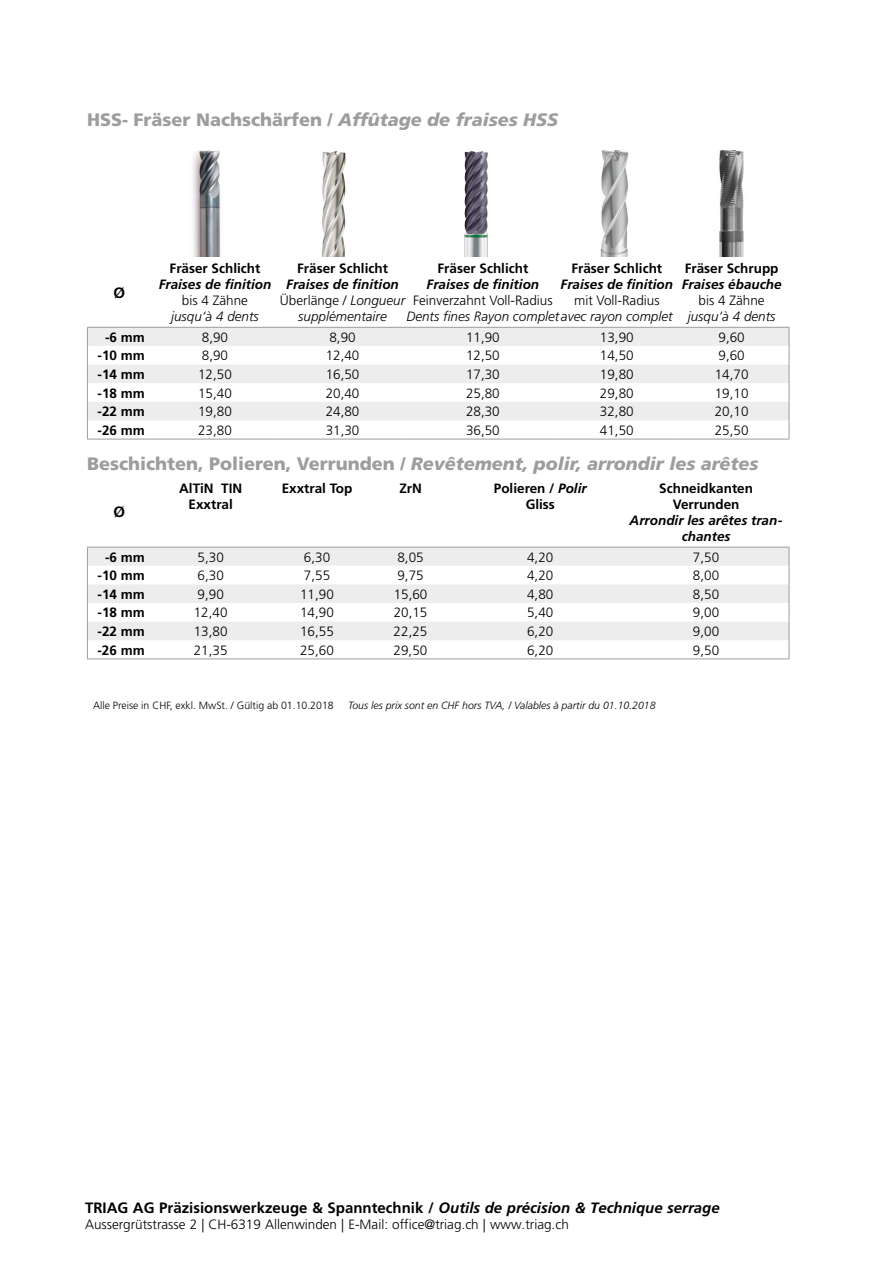
<style>
.page{position:relative;width:893px;height:1263px;background:#fff}
.page>*{position:absolute;margin:0;border:0;box-sizing:border-box;transform-origin:0 0}
.t1{font:italic 900 18px "Frutiger LT Std";color:#9d9d9c}
.t2{font:900 18px "Frutiger LT Std";color:#9d9d9c}
.t3{font:700 15px "Frutiger LT Std";color:#000}
.t4{font:300 13.5px "Frutiger LT Std";color:#000}
.t5{font:700 13.5px/16.2px "Frutiger LT Std";color:#000;text-align:center}
.t6{font:italic 300 13.5px/16.2px "Frutiger LT Std";color:#000;text-align:center}
.t7{font:italic 700 13.5px/16.2px "Frutiger LT Std";color:#000;text-align:center}
.t8{font:italic 300 10.5px "Frutiger LT Std";color:#000}
.t9{font:300 10.5px "Frutiger LT Std";color:#000}
.s1{font-style:italic}
.s2{font-weight:700}
.s3{font-style:normal}
</style>
<div class="page">
<svg style="left:88px;top:328px;width:701px;height:92px;fill:#ededed"></svg>
<hr style="left:87px;top:327px;width:64px;height:1px;background:#9d9d9c">
<hr style="left:151px;top:327px;width:128px;height:1px;background:#9d9d9c">
<hr style="left:279px;top:327px;width:127px;height:1px;background:#9d9d9c">
<hr style="left:406px;top:327px;width:153px;height:1px;background:#9d9d9c">
<hr style="left:559px;top:327px;width:115px;height:1px;background:#9d9d9c">
<hr style="left:674px;top:327px;width:115px;height:1px;background:#9d9d9c">
<svg style="left:87px;top:328px;width:1px;height:111px"></svg>
<svg style="left:789px;top:328px;width:1px;height:111px"></svg>
<hr style="left:87px;top:439px;width:64px;height:1px;background:#9d9d9c">
<hr style="left:151px;top:439px;width:128px;height:1px;background:#9d9d9c">
<hr style="left:279px;top:439px;width:127px;height:1px;background:#9d9d9c">
<hr style="left:406px;top:439px;width:153px;height:1px;background:#9d9d9c">
<hr style="left:559px;top:439px;width:115px;height:1px;background:#9d9d9c">
<hr style="left:674px;top:439px;width:115px;height:1px;background:#9d9d9c">
<img style="left:192px;top:150px;width:29px;height:107px">
<img style="left:321px;top:151px;width:25px;height:106px">
<img style="left:464px;top:151px;width:24px;height:106px">
<img style="left:600px;top:150px;width:29px;height:107px">
<img style="left:719px;top:150px;width:25px;height:107px">
<svg style="left:88px;top:548px;width:701px;height:92px;fill:#ededed"></svg>
<hr style="left:87px;top:547px;width:64px;height:1px;background:#9d9d9c">
<hr style="left:151px;top:547px;width:119px;height:1px;background:#9d9d9c">
<hr style="left:270px;top:547px;width:94px;height:1px;background:#9d9d9c">
<hr style="left:364px;top:547px;width:93px;height:1px;background:#9d9d9c">
<hr style="left:457px;top:547px;width:166px;height:1px;background:#9d9d9c">
<hr style="left:623px;top:547px;width:166px;height:1px;background:#9d9d9c">
<svg style="left:87px;top:547px;width:1px;height:111px"></svg>
<svg style="left:789px;top:547px;width:1px;height:111px"></svg>
<hr style="left:87px;top:658px;width:64px;height:1px;background:#9d9d9c">
<hr style="left:151px;top:658px;width:119px;height:1px;background:#9d9d9c">
<hr style="left:270px;top:658px;width:94px;height:1px;background:#9d9d9c">
<hr style="left:364px;top:658px;width:93px;height:1px;background:#9d9d9c">
<hr style="left:457px;top:658px;width:166px;height:1px;background:#9d9d9c">
<hr style="left:623px;top:658px;width:166px;height:1px;background:#9d9d9c">
<h1 class="t2" style="left:87px;top:109px;width:473px">HSS- Fräser Nachschärfen / <span class="s1">Affûtage de fraises HSS</span></h1>
<p class="t3" style="left:113px;top:283px;width:13px">Ø</p>
<p class="t5" style="left:170px;top:260px;width:92px">Fräser Schlicht</p>
<p class="t7" style="left:159px;top:276px;width:114px">Fraises de finition</p>
<p class="t4" style="left:182px;top:293px;width:68px">bis 4 Zähne</p>
<p class="t6" style="left:171px;top:309px;width:89px">jusqu‘à 4 dents</p>
<p class="t5" style="left:297px;top:260px;width:92px">Fräser Schlicht</p>
<p class="t6" style="left:280px;top:276px;width:127px"><span class="s2">Fraises de finition<br></span><span class="s3">Überlänge /</span> Longueur supplémentaire</p>
<p class="t5" style="left:437px;top:260px;width:92px">Fräser Schlicht</p>
<p class="t7" style="left:427px;top:276px;width:114px">Fraises de finition</p>
<p class="t4" style="left:413px;top:293px;width:141px">Feinverzahnt Voll-Radius</p>
<p class="t6" style="left:406px;top:309px;width:268px">Dents fines Rayon completavec rayon complet</p>
<p class="t5" style="left:571px;top:260px;width:92px">Fräser Schlicht</p>
<p class="t7" style="left:561px;top:276px;width:114px">Fraises de finition</p>
<p class="t4" style="left:574px;top:293px;width:87px">mit Voll-Radius</p>
<p class="t5" style="left:685px;top:260px;width:95px">Fräser Schrupp</p>
<p class="t7" style="left:682px;top:276px;width:101px">Fraises ébauche</p>
<p class="t4" style="left:699px;top:293px;width:68px">bis 4 Zähne</p>
<p class="t6" style="left:688px;top:309px;width:89px">jusqu‘à 4 dents</p>
<p class="t5" style="left:105px;top:329px;width:41px">-6 mm</p>
<p class="t4" style="left:202px;top:329px;width:28px">8,90</p>
<p class="t4" style="left:329px;top:329px;width:28px">8,90</p>
<p class="t4" style="left:466px;top:329px;width:35px">11,90</p>
<p class="t4" style="left:600px;top:329px;width:35px">13,90</p>
<p class="t4" style="left:718px;top:329px;width:28px">9,60</p>
<p class="t5" style="left:98px;top:348px;width:49px">-10 mm</p>
<p class="t4" style="left:202px;top:348px;width:28px">8,90</p>
<p class="t4" style="left:326px;top:348px;width:35px">12,40</p>
<p class="t4" style="left:466px;top:348px;width:35px">12,50</p>
<p class="t4" style="left:600px;top:348px;width:35px">14,50</p>
<p class="t4" style="left:718px;top:348px;width:28px">9,60</p>
<p class="t5" style="left:98px;top:366px;width:49px">-14 mm</p>
<p class="t4" style="left:198px;top:367px;width:35px">12,50</p>
<p class="t4" style="left:326px;top:367px;width:35px">16,50</p>
<p class="t4" style="left:466px;top:367px;width:35px">17,30</p>
<p class="t4" style="left:600px;top:367px;width:35px">19,80</p>
<p class="t4" style="left:715px;top:367px;width:35px">14,70</p>
<p class="t5" style="left:98px;top:385px;width:49px">-18 mm</p>
<p class="t4" style="left:198px;top:385px;width:35px">15,40</p>
<p class="t4" style="left:326px;top:385px;width:35px">20,40</p>
<p class="t4" style="left:466px;top:385px;width:35px">25,80</p>
<p class="t4" style="left:600px;top:385px;width:35px">29,80</p>
<p class="t4" style="left:715px;top:385px;width:35px">19,10</p>
<p class="t5" style="left:98px;top:403px;width:49px">-22 mm</p>
<p class="t4" style="left:198px;top:404px;width:35px">19,80</p>
<p class="t4" style="left:326px;top:404px;width:35px">24,80</p>
<p class="t4" style="left:466px;top:404px;width:35px">28,30</p>
<p class="t4" style="left:600px;top:404px;width:35px">32,80</p>
<p class="t4" style="left:715px;top:404px;width:35px">20,10</p>
<p class="t5" style="left:98px;top:422px;width:49px">-26 mm</p>
<p class="t4" style="left:198px;top:422px;width:35px">23,80</p>
<p class="t4" style="left:326px;top:422px;width:35px">31,30</p>
<p class="t4" style="left:466px;top:422px;width:35px">36,50</p>
<p class="t4" style="left:600px;top:422px;width:35px">41,50</p>
<p class="t4" style="left:715px;top:422px;width:35px">25,50</p>
<h1 class="t1" style="left:87px;top:453px;width:673px"><span class="s3">Beschichten, Polieren, Verrunden /</span> Revêtement, polir, arrondir les arêtes</h1>
<p class="t3" style="left:113px;top:503px;width:13px">Ø</p>
<p class="t5" style="left:179px;top:480px;width:65px">AlTiN TIN<br>Exxtral</p>
<p class="t5" style="left:282px;top:480px;width:72px">Exxtral Top</p>
<p class="t5" style="left:399px;top:480px;width:24px">ZrN</p>
<p class="t5" style="left:494px;top:480px;width:94px">Polieren / <span class="s1">Polir<br></span>Gliss</p>
<p class="t5" style="left:659px;top:480px;width:95px">Schneidkanten<br>Verrunden</p>
<p class="t7" style="left:630px;top:512px;width:155px">Arrondir les arêtes tran&shy;chantes</p>
<p class="t5" style="left:105px;top:549px;width:41px">-6 mm</p>
<p class="t4" style="left:198px;top:549px;width:28px">5,30</p>
<p class="t4" style="left:304px;top:549px;width:28px">6,30</p>
<p class="t4" style="left:397px;top:549px;width:28px">8,05</p>
<p class="t4" style="left:527px;top:549px;width:28px">4,20</p>
<p class="t4" style="left:693px;top:549px;width:28px">7,50</p>
<p class="t5" style="left:98px;top:567px;width:49px">-10 mm</p>
<p class="t4" style="left:198px;top:568px;width:28px">6,30</p>
<p class="t4" style="left:304px;top:568px;width:28px">7,55</p>
<p class="t4" style="left:397px;top:568px;width:28px">9,75</p>
<p class="t4" style="left:527px;top:568px;width:28px">4,20</p>
<p class="t4" style="left:693px;top:568px;width:28px">8,00</p>
<p class="t5" style="left:98px;top:586px;width:49px">-14 mm</p>
<p class="t4" style="left:198px;top:586px;width:28px">9,90</p>
<p class="t4" style="left:300px;top:586px;width:35px">11,90</p>
<p class="t4" style="left:394px;top:586px;width:35px">15,60</p>
<p class="t4" style="left:527px;top:586px;width:28px">4,80</p>
<p class="t4" style="left:693px;top:586px;width:28px">8,50</p>
<p class="t5" style="left:98px;top:605px;width:49px">-18 mm</p>
<p class="t4" style="left:194px;top:605px;width:35px">12,40</p>
<p class="t4" style="left:300px;top:605px;width:35px">14,90</p>
<p class="t4" style="left:394px;top:605px;width:35px">20,15</p>
<p class="t4" style="left:527px;top:605px;width:28px">5,40</p>
<p class="t4" style="left:693px;top:605px;width:28px">9,00</p>
<p class="t5" style="left:97px;top:623px;width:49px">-22 mm</p>
<p class="t4" style="left:194px;top:624px;width:35px">13,80</p>
<p class="t4" style="left:300px;top:624px;width:35px">16,55</p>
<p class="t4" style="left:394px;top:624px;width:35px">22,25</p>
<p class="t4" style="left:527px;top:624px;width:28px">6,20</p>
<p class="t4" style="left:693px;top:624px;width:28px">9,00</p>
<p class="t5" style="left:97px;top:642px;width:49px">-26 mm</p>
<p class="t4" style="left:194px;top:642px;width:35px">21,35</p>
<p class="t4" style="left:300px;top:642px;width:35px">25,60</p>
<p class="t4" style="left:394px;top:642px;width:35px">29,50</p>
<p class="t4" style="left:527px;top:642px;width:28px">6,20</p>
<p class="t4" style="left:693px;top:642px;width:28px">9,50</p>
<p class="t9" style="left:93px;top:700px;width:242px">Alle Preise in CHF, exkl. MwSt. / Gültig ab 01.10.2018</p>
<p class="t8" style="left:348px;top:700px;width:309px">Tous les prix sont en CHF hors TVA, / Valables à partir du 01.10.2018</p>
<p class="t3" style="left:85px;top:1198px;width:636px">TRIAG AG Präzisionswerkzeuge &amp; Spanntechnik / <span class="s1">Outils de précision &amp; Technique serrage</span></p>
<p class="t4" style="left:85px;top:1216px;width:485px">Aussergrütstrasse 2 | CH-6319 Allenwinden | E-Mail: office@triag.ch | www.triag.ch</p>
</div>
